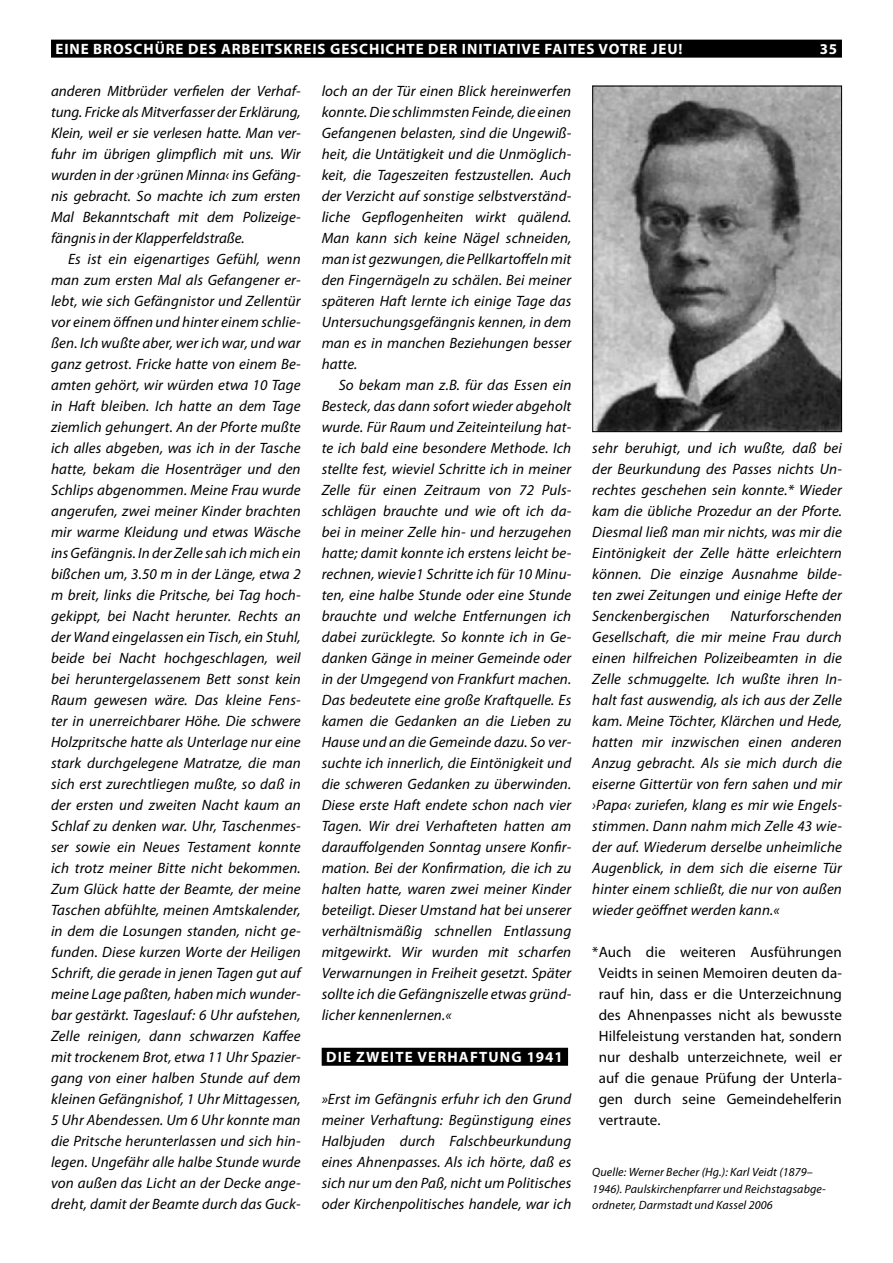
<style>
.page{position:relative;width:893px;height:1263px;background:#fff}
.page>*{position:absolute;margin:0;border:0;box-sizing:border-box;transform-origin:0 0}
.t1{font:italic 15px/21px "Myriad Pro";letter-spacing:.01em;color:#000;text-align:justify}
.t2{font:15px/21px "Myriad Pro";letter-spacing:.01em;color:#000;text-align:justify}
.t3{font:700 15px "Myriad Pro";letter-spacing:.06em;color:#fff}
.t4{font:700 15px "Myriad Pro";letter-spacing:.08em;color:#fff}
.t5{font:italic 12px/16.5px "Myriad Pro";letter-spacing:.01em;color:#000}
</style>
<div class="page">
<div style="left:51px;top:40px;width:791px;height:18px;background:#000"></div>
<div style="left:322px;top:1048px;width:246px;height:18px;background:#000"></div>
<img style="left:594px;top:88px;width:246px;height:342px">
<div style="left:592px;top:86px;width:250px;height:346px;border:1px solid #000"></div>
<p class="t3" style="left:55px;top:39px;width:628px">EINE BROSCHÜRE DES ARBEITSKREIS GESCHICHTE DER INITIATIVE FAITES VOTRE JEU!</p>
<p class="t3" style="left:820px;top:39px;width:19px">35</p>
<p class="t1" style="left:51px;top:80px;width:251px">anderen Mitbrüder verfielen der Verhaf&shy;tung. Fricke als Mitverfasser der Erklärung, Klein, weil er sie verlesen hatte. Man ver&shy;fuhr im übrigen glimpflich mit uns. Wir wurden in der ›grünen Minna‹ ins Gefäng&shy;nis gebracht. So machte ich zum ersten Mal Bekanntschaft mit dem Polizeige&shy;fängnis in der Klapperfeldstraße.</p>
<p class="t1" style="left:51px;top:248px;width:251px;text-indent:17px">Es ist ein eigenartiges Gefühl, wenn man zum ersten Mal als Gefangener er&shy;lebt, wie sich Gefängnistor und Zellentür vor einem öffnen und hinter einem schlie&shy;ßen. Ich wußte aber, wer ich war, und war ganz getrost. Fricke hatte von einem Be&shy;amten gehört, wir würden etwa 10 Tage in Haft bleiben. Ich hatte an dem Tage ziemlich gehungert. An der Pforte mußte ich alles abgeben, was ich in der Tasche hatte, bekam die Hosenträger und den Schlips abgenommen. Meine Frau wurde angerufen, zwei meiner Kinder brachten mir warme Kleidung und etwas Wäsche ins Gefängnis. In der Zelle sah ich mich ein bißchen um, 3.50 m in der Länge, etwa 2 m breit, links die Pritsche, bei Tag hoch&shy;gekippt, bei Nacht herunter. Rechts an der Wand eingelassen ein Tisch, ein Stuhl, beide bei Nacht hochgeschlagen, weil bei heruntergelassenem Bett sonst kein Raum gewesen wäre. Das kleine Fens&shy;ter in unerreichbarer Höhe. Die schwere Holzpritsche hatte als Unterlage nur eine stark durchgelegene Matratze, die man sich erst zurechtliegen mußte, so daß in der ersten und zweiten Nacht kaum an Schlaf zu denken war. Uhr, Taschenmes&shy;ser sowie ein Neues Testament konnte ich trotz meiner Bitte nicht bekommen.<br>Zum Glück hatte der Beamte, der meine Taschen abfühlte, meinen Amtskalender, in dem die Losungen standen, nicht ge&shy;funden. Diese kurzen Worte der Heiligen Schrift, die gerade in jenen Tagen gut auf meine Lage paßten, haben mich wunder&shy;bar gestärkt. Tageslauf: 6 Uhr aufstehen, Zelle reinigen, dann schwarzen Kaffee mit trockenem Brot, etwa 11 Uhr Spazier&shy;gang von einer halben Stunde auf dem kleinen Gefängnishof, 1 Uhr Mittagessen, 5 Uhr Abendessen. Um 6 Uhr konnte man die Pritsche herunterlassen und sich hin&shy;legen. Ungefähr alle halbe Stunde wurde von außen das Licht an der Decke ange&shy;dreht, damit der Beamte durch das Guck-</p>
<p class="t1" style="left:322px;top:80px;width:251px">loch an der Tür einen Blick hereinwerfen konnte. Die schlimmsten Feinde, die einen Gefangenen belasten, sind die Ungewiß&shy;heit, die Untätigkeit und die Unmöglich&shy;keit, die Tageszeiten festzustellen. Auch der Verzicht auf sonstige selbstverständ&shy;liche Gepflogenheiten wirkt quälend.<br>Man kann sich keine Nägel schneiden, man ist gezwungen, die Pellkartoffeln mit den Fingernägeln zu schälen. Bei meiner späteren Haft lernte ich einige Tage das Untersuchungsgefängnis kennen, in dem man es in manchen Beziehungen besser hatte.</p>
<p class="t1" style="left:322px;top:374px;width:251px;text-indent:17px">So bekam man z.B. für das Essen ein Besteck, das dann sofort wieder abgeholt wurde. Für Raum und Zeiteinteilung hat&shy;te ich bald eine besondere Methode. Ich stellte fest, wieviel Schritte ich in meiner Zelle für einen Zeitraum von 72 Puls&shy;schlägen brauchte und wie oft ich da&shy;bei in meiner Zelle hin- und herzugehen hatte; damit konnte ich erstens leicht be&shy;rechnen, wievie1 Schritte ich für 10 Minu&shy;ten, eine halbe Stunde oder eine Stunde brauchte und welche Entfernungen ich dabei zurücklegte. So konnte ich in Ge&shy;danken Gänge in meiner Gemeinde oder in der Umgegend von Frankfurt machen.<br>Das bedeutete eine große Kraftquelle. Es kamen die Gedanken an die Lieben zu Hause und an die Gemeinde dazu. So ver&shy;suchte ich innerlich, die Eintönigkeit und die schweren Gedanken zu überwinden.<br>Diese erste Haft endete schon nach vier Tagen. Wir drei Verhafteten hatten am darauffolgenden Sonntag unsere Konfir&shy;mation. Bei der Konfirmation, die ich zu halten hatte, waren zwei meiner Kinder beteiligt. Dieser Umstand hat bei unserer verhältnismäßig schnellen Entlassung mitgewirkt. Wir wurden mit scharfen Verwarnungen in Freiheit gesetzt. Später sollte ich die Gefängniszelle etwas gründ&shy;licher kennenlernen.«</p>
<p class="t4" style="left:326px;top:1047px;width:238px">DI E ZWEITE VERHAFTUNG 1941</p>
<p class="t1" style="left:322px;top:1088px;width:251px">»Erst im Gefängnis erfuhr ich den Grund meiner Verhaftung: Begünstigung eines Halbjuden durch Falschbeurkundung eines Ahnenpasses. Als ich hörte, daß es sich nur um den Paß, nicht um Politisches oder Kirchenpolitisches handele, war ich</p>
<p class="t1" style="left:592px;top:437px;width:251px">sehr beruhigt, und ich wußte, daß bei der Beurkundung des Passes nichts Un&shy;rechtes geschehen sein konnte.* Wieder kam die übliche Prozedur an der Pforte.<br>Diesmal ließ man mir nichts, was mir die Eintönigkeit der Zelle hätte erleichtern können. Die einzige Ausnahme bilde&shy;ten zwei Zeitungen und einige Hefte der Senckenbergischen</p>
<p class="t1" style="left:592px;top:605px;width:251px;text-indent:138px">Naturforschenden Gesellschaft, die mir meine Frau durch einen hilfreichen Polizeibeamten in die Zelle schmuggelte. Ich wußte ihren In&shy;halt fast auswendig, als ich aus der Zelle kam. Meine Töchter, Klärchen und Hede, hatten mir inzwischen einen anderen Anzug gebracht. Als sie mich durch die eiserne Gittertür von fern sahen und mir ›Papa‹ zuriefen, klang es mir wie Engels&shy;stimmen. Dann nahm mich Zelle 43 wie&shy;der auf. Wiederum derselbe unheimliche Augenblick, in dem sich die eiserne Tür hinter einem schließt, die nur von außen wieder geöffnet werden kann.«</p>
<p class="t2" style="left:599px;top:941px;width:245px;text-indent:-6px">*Auch die weiteren Ausführungen Veidts in seinen Memoiren deuten da&shy;rauf hin, dass er die Unterzeichnung des Ahnenpasses nicht als bewusste Hilfeleistung verstanden hat, sondern nur deshalb unterzeichnete, weil er auf die genaue Prüfung der Unterla&shy;gen durch seine Gemeindehelferin vertraute.</p>
<p class="t5" style="left:592px;top:1164px;width:235px">Quelle: Werner Becher (Hg.): Karl Veidt (1879–<br>1946). Paulskirchenpfarrer und Reichstagsabge&shy;ordneter, Darmstadt und Kassel 2006</p>
</div>
